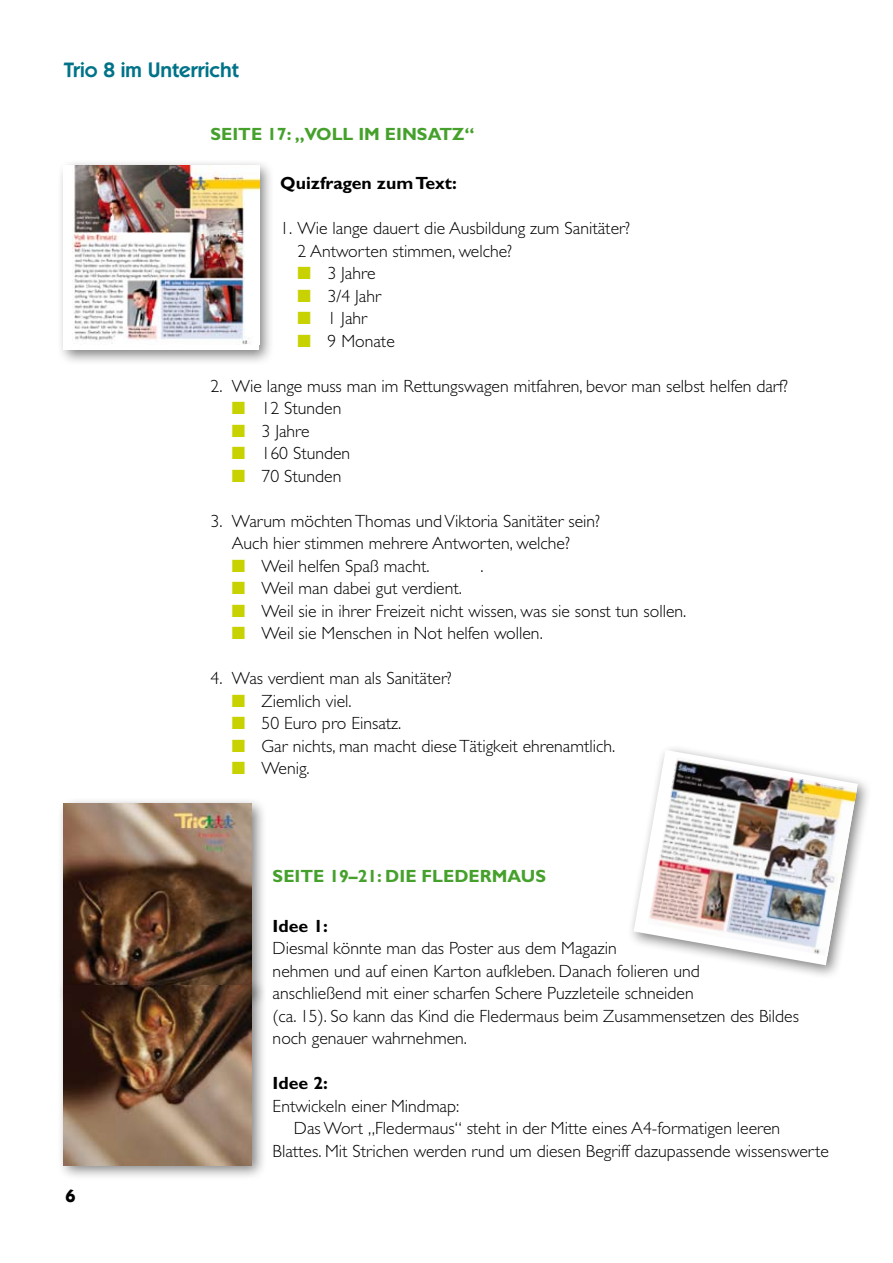
<style>
.page{position:relative;width:893px;height:1263px;background:#fff}
.page>*{position:absolute;margin:0;border:0;box-sizing:border-box;transform-origin:0 0}
.t1{font:600 21px "Itc Kabel";color:#007388}
.t2{font:700 18px "Itc Kabel";color:#000}
.t3{font:300 17.7px/22.5px "Gill Sans";color:#000}
.t4{font:700 17.7px "Gill Sans";color:#45a12b}
.t5{font:700 17.7px "Gill Sans";color:#000}
.s1{color:#c8d200}
</style>
<div class="page">
<div style="left:626px;top:742px;width:246px;height:238px;background:#000;opacity:.5"></div>
<svg style="left:634px;top:750px;width:224px;height:215px"></svg>
<img style="left:647px;top:757px;width:210px;height:199px">
<div style="left:56px;top:796px;width:210px;height:212px;background:#000;opacity:.5"></div>
<img style="left:64px;top:804px;width:187px;height:173px">
<div style="left:56px;top:977px;width:210px;height:203px;background:#000;opacity:.5"></div>
<img style="left:64px;top:985px;width:187px;height:180px">
<div style="left:56px;top:158px;width:219px;height:207px;background:#000;opacity:.5"></div>
<div style="left:64px;top:166px;width:195px;height:184px;background:#fff"></div>
<img style="left:73px;top:166px;width:186px;height:179px">
<p class="t1" style="left:64px;top:57px;width:177px">Trio 8 im Unterricht</p>
<p class="t4" style="left:210px;top:123px;width:12px">SEITE</p>
<p class="t4" style="left:267px;top:123px;width:209px">17: „VOLL I M EI NSATZ“</p>
<p class="t5" style="left:280px;top:173px;width:178px">QUIZFRAGEN ZUM TEXT:</p>
<p class="t3" style="left:297px;top:217px;width:334px;text-indent:-17px">1. Wie lange dauert die Ausbildung zum Sanitäter?<br>2 Antworten stimmen, welche?</p>
<p class="t3" style="left:297px;top:262px;width:80px"><span class="s1">■</span> 3 Jahre</p>
<p class="t3" style="left:298px;top:284px;width:85px"><span class="s1">■</span> 3/4 Jahr</p>
<p class="t3" style="left:298px;top:307px;width:71px"><span class="s1">■</span> 1 Jahr</p>
<p class="t3" style="left:298px;top:329px;width:99px"><span class="s1">■</span> 9 Monate</p>
<p class="t3" style="left:211px;top:374px;width:579px">2. Wie lange muss man im Rettungswagen mitfahren, bevor man selbst helfen darf?</p>
<p class="t3" style="left:232px;top:397px;width:111px"><span class="s1">■</span> 12 Stunden</p>
<p class="t3" style="left:232px;top:419px;width:79px"><span class="s1">■</span> 3 Jahre</p>
<p class="t3" style="left:232px;top:442px;width:120px"><span class="s1">■</span> 160 Stunden</p>
<p class="t3" style="left:232px;top:464px;width:111px"><span class="s1">■</span> 70 Stunden</p>
<p class="t3" style="left:211px;top:509px;width:391px;text-align:center">3. Warum möchten Thomas und Viktoria Sanitäter sein?<br>Auch hier stimmen mehrere Antworten, welche?</p>
<p class="t3" style="left:232px;top:554px;width:199px"><span class="s1">■</span> Weil helfen Spaß macht.</p>
<p class="t3" style="left:481px;top:554px;width:5px">.</p>
<p class="t3" style="left:232px;top:577px;width:232px"><span class="s1">■</span> Weil man dabei gut verdient.</p>
<p class="t3" style="left:232px;top:599px;width:456px"><span class="s1">■</span> Weil sie in ihrer Freizeit nicht wissen, was sie sonst tun sollen.</p>
<p class="t3" style="left:232px;top:622px;width:312px"><span class="s1">■</span> Weil sie Menschen in Not helfen wollen.</p>
<p class="t3" style="left:211px;top:667px;width:243px">4. Was verdient man als Sanitäter?</p>
<p class="t3" style="left:232px;top:689px;width:121px"><span class="s1">■</span> Ziemlich viel.</p>
<p class="t3" style="left:232px;top:712px;width:171px"><span class="s1">■</span> 50 Euro pro Einsatz.</p>
<p class="t3" style="left:232px;top:734px;width:385px"><span class="s1">■</span> Gar nichts, man macht diese Tätigkeit ehrenamtlich.</p>
<p class="t3" style="left:232px;top:757px;width:79px"><span class="s1">■</span> Wenig.</p>
<p class="t2" style="left:65px;top:1184px;width:12px">6</p>
<p class="t4" style="left:273px;top:865px;width:12px">SEITE</p>
<p class="t4" style="left:329px;top:865px;width:116px">19–21: DIE FLEDE</p>
<p class="t4" style="left:480px;top:865px;width:68px">RMAUS</p>
<p class="t5" style="left:273px;top:915px;width:57px">IDEE 1:</p>
<p class="t3" style="left:273px;top:937px;width:528px">Diesmal könnte man das Poster aus dem Magazin<br>nehmen und auf einen Karton aufkleben. Danach folieren und<br>anschließend mit einer scharfen Schere Puzzleteile schneiden<br>(ca. 15). So kann das Kind die Fledermaus beim Zusammensetzen des Bildes noch genauer wahrnehmen.</p>
<p class="t5" style="left:273px;top:1072px;width:57px">IDEE 2:</p>
<p class="t3" style="left:273px;top:1094px;width:188px">Entwickeln einer Mindmap:</p>
<p class="t3" style="left:294px;top:1117px;width:488px">Das Wort „Fledermaus“ steht in der Mitte eines A4-formatigen leeren</p>
<p class="t3" style="left:273px;top:1139px;width:558px">Blattes. Mit Strichen werden rund um diesen Begriff dazupassende wissenswerte</p>
</div>
